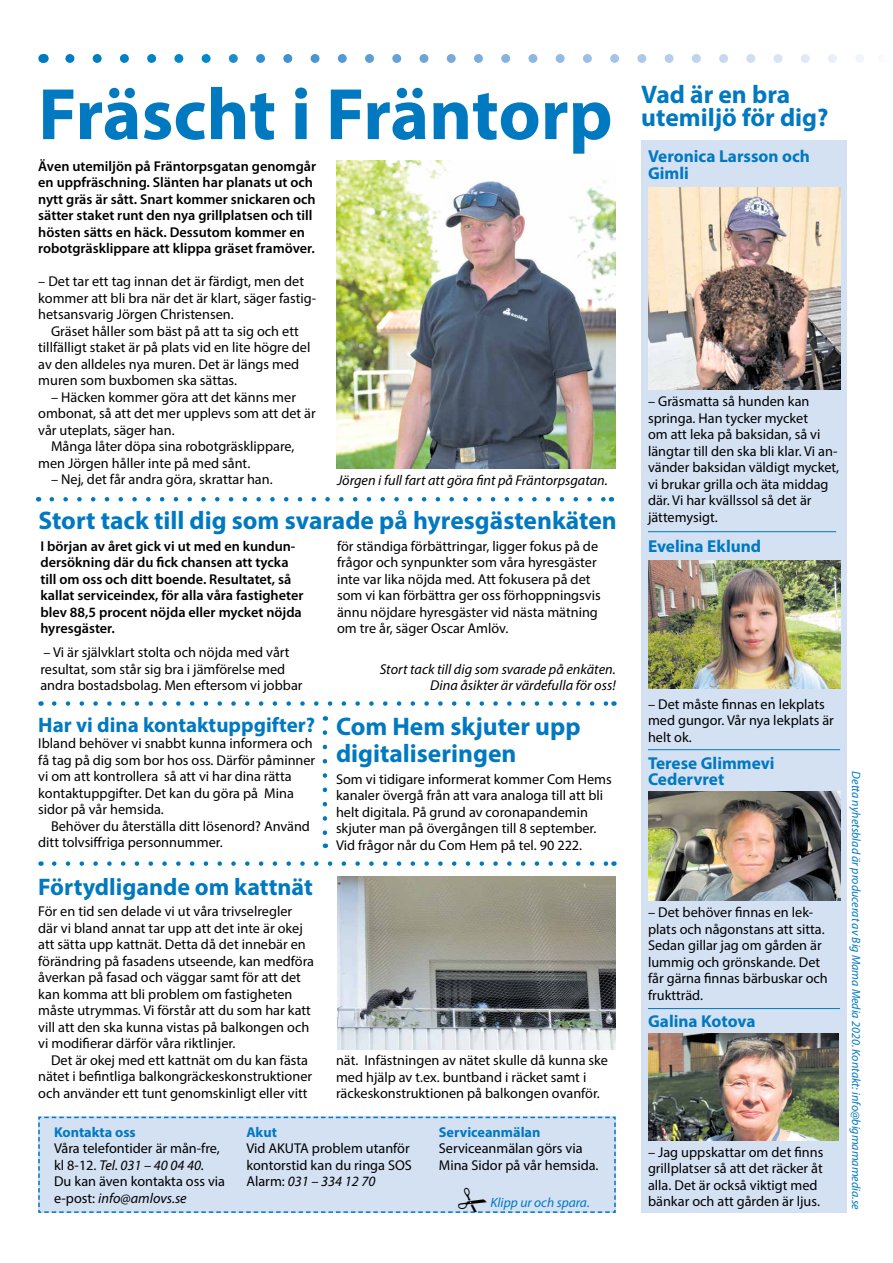
<style>
.page{position:relative;width:893px;height:1263px;background:#fff}
.page>*{position:absolute;margin:0;border:0;box-sizing:border-box;transform-origin:0 0}
.t1{font:700 73.5px "Myriad Pro";letter-spacing:-.005em;color:#0079c1}
.t2{font:700 25.5px/22.5px "Myriad Pro";color:#0079c1}
.t3{font:700 24px "Myriad Pro";color:#0079c1}
.t4{font:700 21px "Myriad Pro";color:#0079c1}
.t5{font:700 17.25px/16.5px "Myriad Pro";color:#0079c1}
.t6{font:14.25px/16.5px "Myriad Pro";color:#000}
.t7{font:600 14.25px/16.5px "Myriad Pro";color:#000}
.t8{font:italic 14.25px/16.5px "Myriad Pro";color:#000;text-align:right}
.t9{font:700 14.25px "Myriad Pro";color:#0079c1}
.t10{font:italic 13.5px "Myriad Pro";color:#0079c1}
.t11{font:italic 12px "Myriad Pro";color:#0079c1}
.s1{font-style:italic}
</style>
<div class="page">
<svg style="left:70px;top:54px;width:794px;height:9px"></svg>
<div style="left:641px;top:140px;width:206px;height:1073px;background:#d4e1f3"></div>
<svg style="left:52px;top:497px;width:552px;height:4px"></svg>
<svg style="left:54px;top:701px;width:553px;height:5px"></svg>
<svg style="left:54px;top:861px;width:553px;height:5px"></svg>
<svg style="left:323px;top:732px;width:4px;height:116px"></svg>
<img style="left:648px;top:187px;width:192px;height:202px">
<hr style="left:648px;top:531px;width:188px;height:1px;background:#0079c1">
<img style="left:648px;top:560px;width:192px;height:128px">
<img style="left:648px;top:792px;width:192px;height:108px">
<img style="left:337px;top:877px;width:279px;height:172px">
<hr style="left:648px;top:749px;width:192px;height:1px;background:#0079c1">
<hr style="left:648px;top:1008px;width:192px;height:1px;background:#0079c1">
<img style="left:648px;top:1033px;width:191px;height:107px">
<img style="left:336px;top:160px;width:280px;height:308px">
<div style="left:38px;top:1117px;width:578px;height:96px;background:#d4e1f3"></div>
<h1 class="t1" style="left:38px;top:66px;width:576px">Fräscht i Fräntorp</h1>
<p class="t7" style="left:38px;top:157px;width:279px">Även utemiljön på Fräntorpsgatan genomgår en uppfräschning. Slänten har planats ut och nytt gräs är sått. Snart kommer snickaren och sätter staket runt den nya grillplatsen och till hösten sätts en häck. Dessutom kommer en robotgräsklippare att klippa gräset framöver.</p>
<p class="t6" style="left:38px;top:273px;width:279px">– Det tar ett tag innan det är färdigt, men det kommer att bli bra när det är klart, säger fastig&shy;hetsansvarig Jörgen Christensen.</p>
<p class="t6" style="left:38px;top:322px;width:274px;text-indent:13px">Gräset håller som bäst på att ta sig och ett tillfälligt staket är på plats vid en lite högre del av den alldeles nya muren. Det är längs med muren som buxbomen ska sättas.</p>
<p class="t6" style="left:38px;top:388px;width:279px;text-indent:13px">– Häcken kommer göra att det känns mer ombonat, så att det mer upplevs som att det är vår uteplats, säger han.</p>
<p class="t6" style="left:38px;top:438px;width:258px;text-indent:13px">Många låter döpa sina robotgräsklippare, men Jörgen håller inte på med sånt.</p>
<p class="t6" style="left:51px;top:471px;width:223px">– Nej, det får andra göra, skrattar han.</p>
<p class="t8" style="left:337px;top:471px;width:272px">Jörgen i full fart att göra fint på Fräntorpsgatan.</p>
<h2 class="t2" style="left:38px;top:509px;width:580px">Stort tack till dig som svarade på hyresgästenkäten</h2>
<p class="t7" style="left:40px;top:537px;width:265px">I början av året gick vi ut med en kundun&shy;dersökning där du fick chansen att tycka till om oss och ditt boende. Resultatet, så kallat serviceindex, för alla våra fastigheter blev 88,5 procent nöjda eller mycket nöjda hyresgäster.</p>
<p class="t6" style="left:40px;top:644px;width:264px">– Vi är självklart stolta och nöjda med vårt resultat, som står sig bra i jämförelse med andra bostadsbolag. Men eftersom vi jobbar</p>
<h3 class="t4" style="left:38px;top:711px;width:279px">Har vi dina kontaktuppgifter?</h3>
<p class="t6" style="left:38px;top:735px;width:279px">Ibland behöver vi snabbt kunna informera och få tag på dig som bor hos oss. Därför påminner vi om att kontrollera så att vi har dina rätta kontaktuppgifter. Det kan du göra på Mina sidor på vår hemsida.</p>
<p class="t6" style="left:38px;top:818px;width:273px;text-indent:13px">Behöver du återställa ditt lösenord? Använd ditt tolvsiffriga personnummer.</p>
<h3 class="t3" style="left:38px;top:871px;width:276px">Förtydligande om kattnät</h3>
<p class="t6" style="left:38px;top:903px;width:277px">För en tid sen delade vi ut våra trivselregler där vi bland annat tar upp att det inte är okej att sätta upp kattnät. Detta då det innebär en förändring på fasadens utseende, kan medföra åverkan på fasad och väggar samt för att det kan komma att bli problem om fastigheten måste utrymmas. Vi förstår att du som har katt vill att den ska kunna vistas på balkongen och vi modifierar därför våra riktlinjer.</p>
<p class="t6" style="left:38px;top:1051px;width:275px;text-indent:13px">Det är okej med ett kattnät om du kan fästa nätet i befintliga balkongräckeskonstruktioner och använder ett tunt genomskinligt eller vitt</p>
<p class="t6" style="left:337px;top:537px;width:265px">för ständiga förbättringar, ligger fokus på de frågor och synpunkter som våra hyresgäster inte var lika nöjda med. Att fokusera på det som vi kan förbättra ger oss förhoppningsvis ännu nöjdare hyresgäster vid nästa mätning om tre år, säger Oscar Amlöv.</p>
<p class="t8" style="left:380px;top:660px;width:238px">Stort tack till dig som svarade på enkäten.<br>Dina åsikter är värdefulla för oss!</p>
<h2 class="t2" style="left:336px;top:712px;width:246px;line-height:27px">Com Hem skjuter upp digitaliseringen</h2>
<p class="t6" style="left:336px;top:770px;width:277px">Som vi tidigare informerat kommer Com Hems kanaler övergå från att vara analoga till att bli helt digitala. På grund av coronapandemin skjuter man på övergången till 8 september.<br>Vid frågor når du Com Hem på tel. 90 222.</p>
<p class="t6" style="left:336px;top:1052px;width:274px">nät. Infästningen av nätet skulle då kunna ske med hjälp av t.ex. buntband i räcket samt i räckeskonstruktionen på balkongen ovanför.</p>
<p class="t9" style="left:54px;top:1123px;width:83px">Kontakta oss</p>
<p class="t6" style="left:54px;top:1140px;width:173px">Våra telefontider är mån-fre, kl 8-12. <span class="s1">Tel. 031 – 40 04 40.<br></span>Du kan även kontakta oss via e-post: <span class="s1">info@amlovs.se</span></p>
<p class="t9" style="left:246px;top:1123px;width:32px">Akut</p>
<p class="t6" style="left:246px;top:1140px;width:167px">Vid AKUTA problem utanför kontorstid kan du ringa SOS<br>Alarm: <span class="s1">031 – 334 12 70</span></p>
<p class="t9" style="left:439px;top:1123px;width:103px">Serviceanmälan</p>
<p class="t6" style="left:439px;top:1140px;width:161px">Serviceanmälan görs via<br>Mina Sidor på vår hemsida.</p>
<p class="t10" style="left:490px;top:1194px;width:101px">Klipp ur och spara.</p>
<h2 class="t2" style="left:641px;top:82px;width:189px">Vad är en bra utemiljö för dig?</h2>
<p class="t5" style="left:648px;top:148px;width:163px">Veronica Larsson och<br>Gimli</p>
<p class="t6" style="left:648px;top:393px;width:193px">– Gräsmatta så hunden kan springa. Han tycker mycket<br>om att leka på baksidan, så vi längtar till den ska bli klar. Vi an&shy;vänder baksidan väldigt mycket, vi brukar grilla och äta middag där. Vi har kvällssol så det är jättemysigt.</p>
<p class="t5" style="left:648px;top:537px;width:115px">Evelina Eklund</p>
<p class="t6" style="left:648px;top:695px;width:187px">– Det måste finnas en lekplats med gungor. Vår nya lekplats är helt ok.</p>
<p class="t5" style="left:648px;top:754px;width:128px">Terese Glimmevi<br>Cedervret</p>
<p class="t6" style="left:648px;top:904px;width:181px">– Det behöver finnas en lek&shy;plats och någonstans att sitta.<br>Sedan gillar jag om gården är lummig och grönskande. Det får gärna finnas bärbuskar och fruktträd.</p>
<p class="t5" style="left:648px;top:1012px;width:109px">Galina Kotova</p>
<p class="t6" style="left:648px;top:1143px;width:177px">– Jag uppskattar om det finns grillplatser så att det räcker åt alla. Det är också viktigt med bänkar och att gården är ljus.</p>
<p class="t11" style="left:863px;top:771px;width:440px;rotate:90deg">Detta nyhetsblad är producerat av Big Mama Media 2020. Kontakt: info@bigmamamedia.se</p>
</div>
